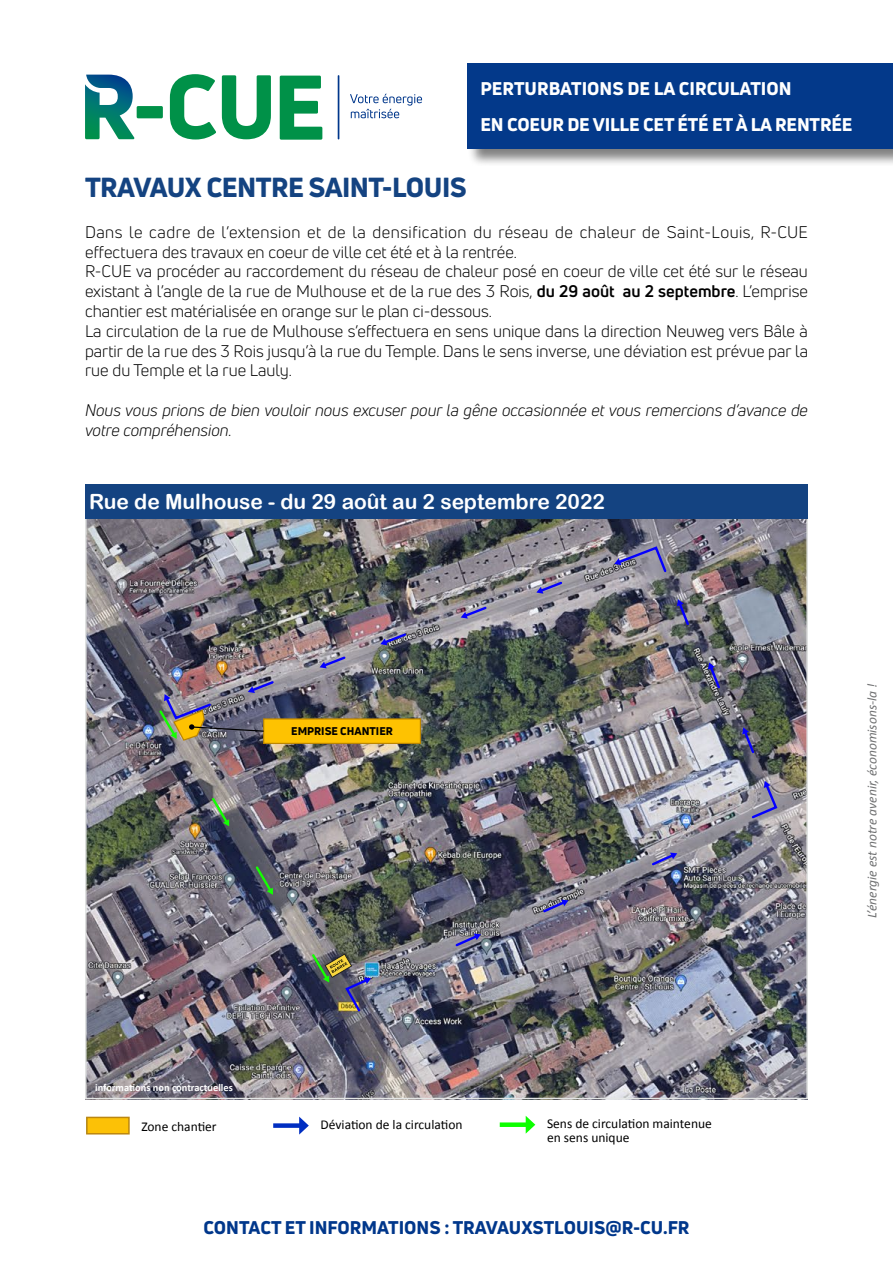
<style>
.page{position:relative;width:893px;height:1263px;background:#fff}
.page>*{position:absolute;margin:0;border:0;box-sizing:border-box;transform-origin:0 0}
.t1{font:800 27px "Uni Neue";letter-spacing:-.02em;color:#144381}
.t2{font:21px "Arial Rounded MT Bold";color:#fff}
.t3{font:800 18px/36px "Uni Neue";letter-spacing:-.01em;color:#fff}
.t4{font:800 18px "Uni Neue";color:#00378b}
.t5{font:16.5px/19.8px "Uni Neue";color:#000}
.t6{font:italic 16.5px/19.8px "Uni Neue";color:#000}
.t7{font:13.5px/14.2px "Calibri";color:#000}
.t8{font:italic 13.5px "Calibri";color:#707172}
.t9{font:800 10.95px "Uni Neue";color:#010000}
.t10{font:700 10.5px "Calibri";color:#fff}
.s1{font-weight:700}
</style>
<div class="page">
<hr style="left:338px;top:75px;width:1px;height:64px;background:#00378b">
<svg style="left:85px;top:75px;width:50px;height:64px"></svg>
<div style="left:137px;top:106px;width:26px;height:12px;background:#009148;border-radius:2px"></div>
<svg style="left:170px;top:74px;width:46px;height:66px"></svg>
<svg style="left:222px;top:75px;width:49px;height:64px"></svg>
<svg style="left:280px;top:76px;width:42px;height:64px"></svg>
<svg style="left:350px;top:94px;width:72px;height:24px"></svg>
<img style="left:88px;top:519px;width:717px;height:577px">
<svg style="left:210px;top:796px;width:20px;height:30px"></svg>
<svg style="left:254px;top:864px;width:20px;height:31px"></svg>
<img style="left:310px;top:952px;width:61px;height:61px">
<div style="left:264px;top:719px;width:156px;height:24px;background:#fec201"></div>
<div style="left:263px;top:718px;width:158px;height:26px;border:1px solid #bb8502"></div>
<svg style="left:454px;top:933px;width:27px;height:15px"></svg>
<svg style="left:541px;top:899px;width:27px;height:15px"></svg>
<svg style="left:650px;top:852px;width:27px;height:15px"></svg>
<svg style="left:750px;top:781px;width:29px;height:39px"></svg>
<svg style="left:742px;top:727px;width:14px;height:28px"></svg>
<svg style="left:708px;top:662px;width:14px;height:28px"></svg>
<svg style="left:677px;top:599px;width:14px;height:28px"></svg>
<svg style="left:614px;top:545px;width:54px;height:29px;background:#79779d"></svg>
<svg style="left:536px;top:580px;width:28px;height:14px"></svg>
<svg style="left:461px;top:605px;width:27px;height:14px"></svg>
<svg style="left:380px;top:631px;width:28px;height:14px"></svg>
<svg style="left:320px;top:655px;width:27px;height:13px"></svg>
<img style="left:157px;top:679px;width:119px;height:62px">
<div style="left:85px;top:485px;width:723px;height:34px;background:#144381"></div>
<div style="left:273px;top:1123px;width:29px;height:5px;background:#002ec1"></div>
<svg style="left:299px;top:1116px;width:10px;height:18px"></svg>
<div style="left:86px;top:1117px;width:44px;height:17px;background:#fcc106;border:2px solid #bc8710"></div>
<div style="left:500px;top:1122px;width:28px;height:5px;background:#0dff00"></div>
<svg style="left:526px;top:1116px;width:9px;height:18px"></svg>
<div style="left:467px;top:63px;width:426px;height:104px;background:#000;opacity:.5"></div>
<div style="left:468px;top:64px;width:425px;height:85px;background:#03398a"></div>
<p class="t3" style="left:480px;top:70px;width:374px">PERTURBATIONS DE LA CIRCULATION<br>EN COEUR DE VILLE CET ÉTÉ ET À LA RENTRÉE</p>
<h1 class="t1" style="left:85px;top:169px;width:383px">TRAVAUX CENTRE SAINT-LOUIS</h1>
<p class="t5" style="left:85px;top:222px;width:724px">Dans le cadre de l’extension et de la densification du réseau de chaleur de Saint-Louis, R-CUE effectuera des travaux en coeur de ville cet été et à la rentrée.<br>R-CUE va procéder au raccordement du réseau de chaleur posé en coeur de ville cet été sur le réseau existant à l’angle de la rue de Mulhouse et de la rue des 3 Rois, <span class="s1">du 29 août au 2 septembre</span>. L’emprise chantier est matérialisée en orange sur le plan ci-dessous.<br>La circulation de la rue de Mulhouse s’effectuera en sens unique dans la direction Neuweg vers Bâle à partir de la rue des 3 Rois jusqu’à la rue du Temple. Dans le sens inverse, une déviation est prévue par la rue du Temple et la rue Lauly.</p>
<p class="t6" style="left:85px;top:400px;width:724px">Nous vous prions de bien vouloir nous excuser pour la gêne occasionnée et vous remercions d’avance de votre compréhension.</p>
<p class="t2" style="left:89px;top:489px;width:517px">Rue de Mulhouse - du 29 août au 2 septembre 2022</p>
<p class="t9" style="left:291px;top:724px;width:103px">EMPRISE CHANTIER</p>
<p class="t10" style="left:95px;top:1081px;width:139px">informations non contractuelles</p>
<p class="t7" style="left:141px;top:1118px;width:77px">Zone chantier</p>
<p class="t7" style="left:320px;top:1116px;width:144px">Déviation de la circulation</p>
<p class="t7" style="left:547px;top:1115px;width:166px">Sens de circulation maintenue en sens unique</p>
<p class="t4" style="left:203px;top:1215px;width:488px">CONTACT ET INFORMATIONS : TRAVAUXSTLOUIS@R-CU.FR</p>
<p class="t8" style="left:864px;top:918px;width:236px;rotate:-90deg">L’énergie est notre avenir, économisons-la !</p>
</div>
